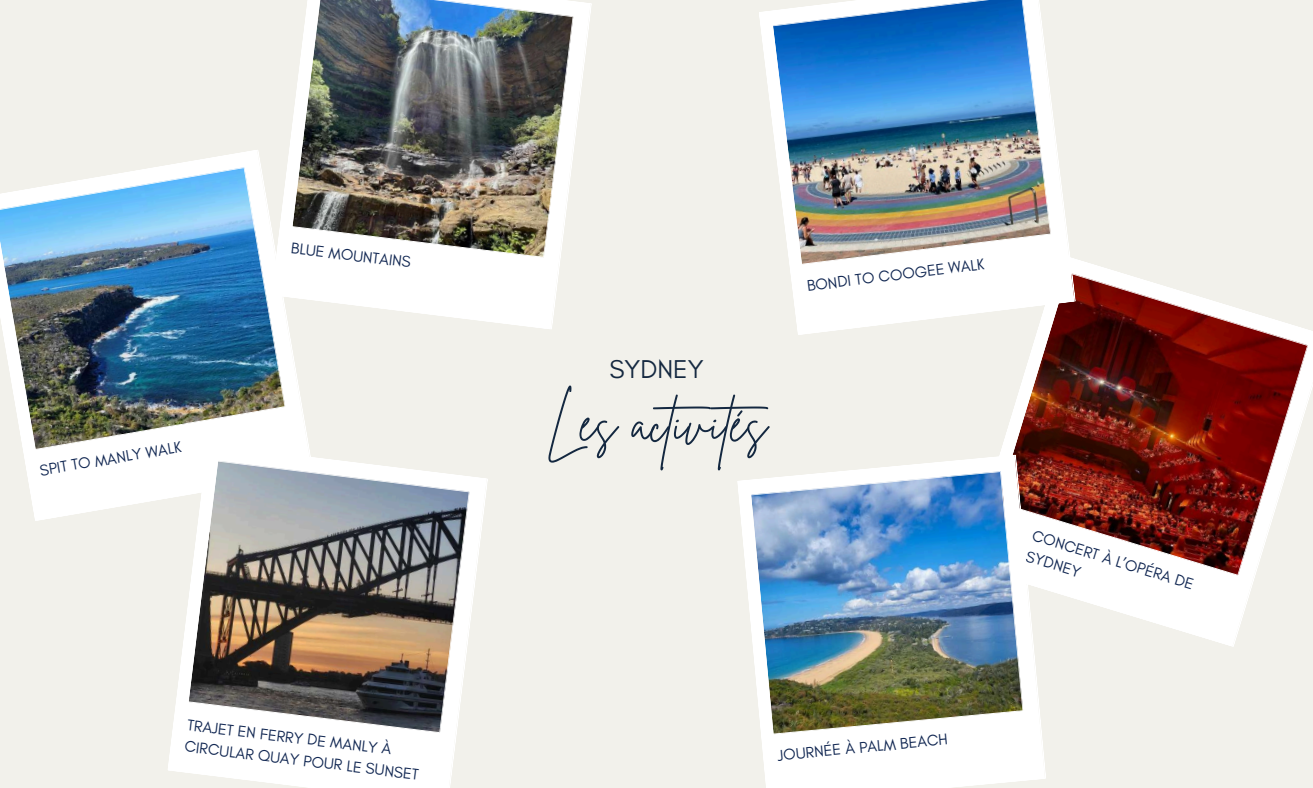
<style>
.page{position:relative;width:1313px;height:788px;background:#fff}
.page>*{position:absolute;margin:0;border:0;box-sizing:border-box;transform-origin:0 0}
.t1{font:51.62px "Brittany Signature";color:#142840}
.t2{font:26.25px "Glacial Indifference";color:#142840}
.t3{font:15.75px/21.6px "Glacial Indifference";color:#112752}
</style>
<div class="page">
<div style="left:0;top:0;width:1312px;height:787px;background:#f2f1eb"></div>
<svg style="left:27px;top:473px;width:140px;height:48px;fill:#fff"></svg>
<img style="left:0;top:150px;width:309px;height:323px">
<svg style="left:1000px;top:259px;width:312px;height:387px"></svg>
<svg style="left:794px;top:301px;width:281px;height:34px;fill:#fff"></svg>
<img style="left:759px;top:0;width:317px;height:301px">
<svg style="left:167px;top:444px;width:21px;height:329px"></svg>
<svg style="left:188px;top:444px;width:300px;height:343px;background:#ada9a4"></svg>
<svg style="left:271px;top:139px;width:20px;height:190px;fill:#fff"></svg>
<img style="left:291px;top:0;width:301px;height:329px">
<svg style="left:765px;top:778px;width:281px;height:9px;fill:#fff"></svg>
<img style="left:737px;top:454px;width:309px;height:324px">
<p class="t3" style="left:38px;top:459px;width:145px;rotate:-9deg">SPIT TO MANLY WALK</p>
<p class="t3" style="left:292px;top:237px;width:122px;rotate:7deg">BLUE MOUNTAINS</p>
<p class="t3" style="left:189px;top:713px;width:207px;rotate:7deg">TRAJET EN FERRY DE MANLY À</p>
<p class="t3" style="left:186px;top:735px;width:237px;rotate:7deg">CIRCULAR QUAY POUR LE SUNSET</p>
<h2 class="t2" style="left:609px;top:353px;width:96px">SYDNEY</h2>
<h1 class="t1" style="left:546px;top:389px;width:238px">Les activités</h1>
<p class="t3" style="left:806px;top:275px;width:180px;rotate:-7deg">BONDI TO COOGEE WALK</p>
<p class="t3" style="left:1036px;top:524px;width:169px;rotate:17deg">CONCERT À L’OPÉRA DE<br>SYDNEY</p>
<p class="t3" style="left:776px;top:743px;width:172px;rotate:-5deg">JOURNÉE À PALM BEACH</p>
</div>
